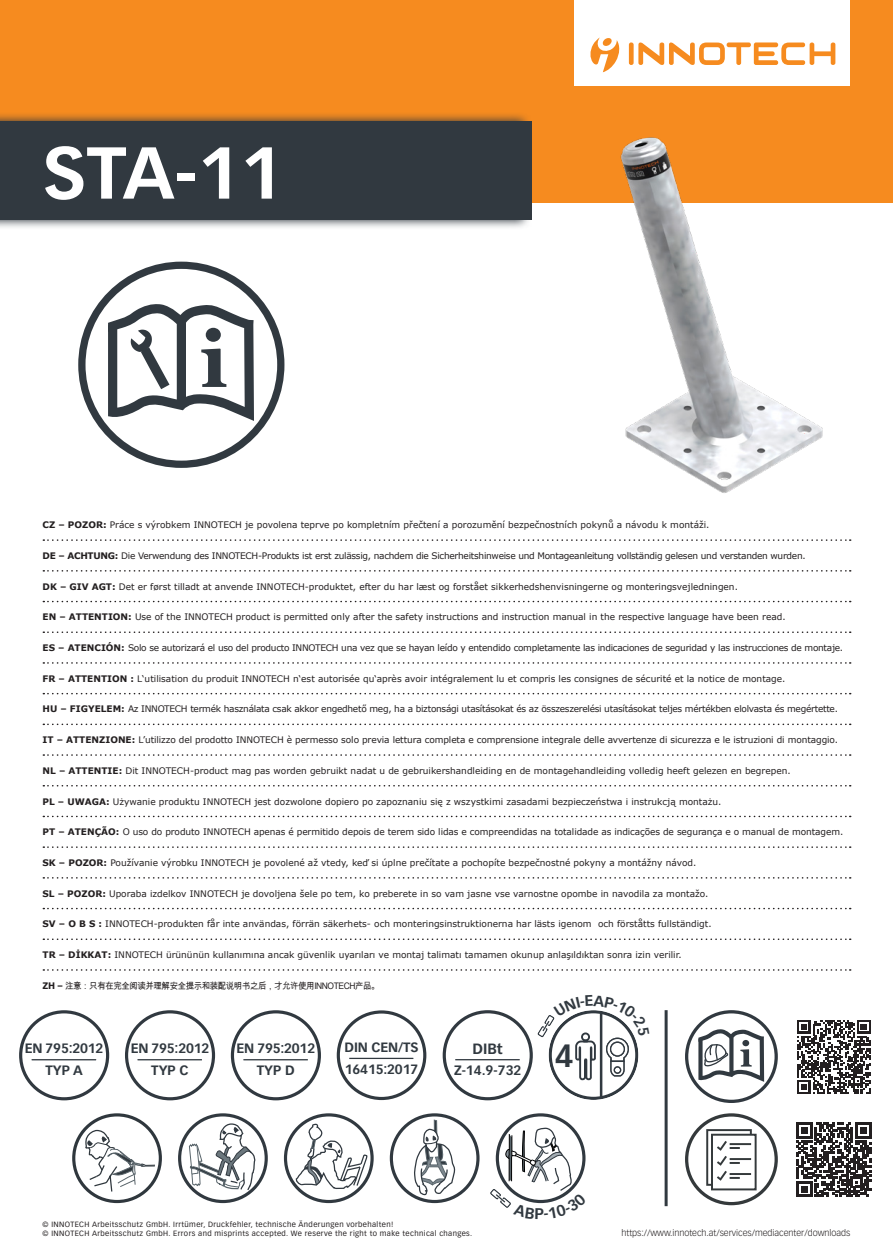
<style>
.page{position:relative;width:893px;height:1259px;background:#fff}
.page>*{position:absolute;margin:0;border:0;box-sizing:border-box;transform-origin:0 0}
.t1{font:700 72px "Vectora LT Pro";color:#fff}
.t2{font:700 31.8px "Vectora LT Pro";color:#313940}
.t3{font:700 14.7px "Vectora LT Pro";color:#313940}
.t4{font:700 13.5px/21.9px "Vectora LT Pro";letter-spacing:-.015em;color:#313940;text-align:center}
.t5{font:700 13.2px/21.9px "Vectora LT Pro";letter-spacing:-.01em;color:#313940}
.t6{font:9px "Verdana";color:#231f20}
.t7{font:9px "Verdana";letter-spacing:-.03em;color:#231f20}
.t8{font:300 9px "Vectora LT Pro";color:#231f20}
.t9{font:9px "Arial Unicode MS";letter-spacing:-.05em;color:#231f20;scale:.94 1}
.t10{font:7.5px/9px "Vectora LT Pro";letter-spacing:.05em;color:#231f20}
.s1{font-weight:700}
.s2{font-family:"Verdana";font-weight:700}
</style>
<div class="page">
<div style="left:0;top:0;width:893px;height:202px;background:#f68b1f"></div>
<div style="left:574px;top:0;width:276px;height:85px;background:#fff"></div>
<svg style="left:590px;top:37px;width:30px;height:35px"></svg>
<svg style="left:638px;top:42px;width:197px;height:23px"></svg>
<div style="left:629px;top:42px;width:5px;height:23px;background:#f68b1f;border-radius:2px"></div>
<svg style="left:0;top:114px;width:532px;height:114px;background:#c6a27e"></svg>
<div style="left:0;top:121px;width:531px;height:99px;background:#313940"></div>
<svg style="left:78px;top:262px;width:206px;height:206px"></svg>
<svg style="left:43px;top:539px;width:808px;height:2px"></svg>
<svg style="left:43px;top:570px;width:808px;height:1px"></svg>
<svg style="left:43px;top:601px;width:808px;height:1px"></svg>
<svg style="left:43px;top:631px;width:808px;height:2px"></svg>
<svg style="left:43px;top:662px;width:808px;height:1px"></svg>
<svg style="left:43px;top:693px;width:808px;height:1px"></svg>
<svg style="left:43px;top:723px;width:808px;height:2px"></svg>
<svg style="left:43px;top:754px;width:808px;height:2px"></svg>
<svg style="left:43px;top:785px;width:808px;height:1px"></svg>
<svg style="left:43px;top:815px;width:808px;height:2px"></svg>
<svg style="left:43px;top:846px;width:808px;height:2px"></svg>
<svg style="left:43px;top:877px;width:808px;height:1px"></svg>
<svg style="left:43px;top:908px;width:808px;height:1px"></svg>
<svg style="left:43px;top:938px;width:808px;height:2px"></svg>
<svg style="left:43px;top:969px;width:808px;height:1px"></svg>
<img style="left:603px;top:137px;width:221px;height:356px">
<svg style="left:19px;top:1010px;width:90px;height:90px"></svg>
<hr style="left:32px;top:1059px;width:64px;height:1px;background:#313940">
<svg style="left:72px;top:1113px;width:90px;height:90px"></svg>
<svg style="left:178px;top:1113px;width:90px;height:90px"></svg>
<svg style="left:284px;top:1113px;width:90px;height:90px"></svg>
<svg style="left:390px;top:1113px;width:90px;height:90px"></svg>
<svg style="left:797px;top:1020px;width:74px;height:73px"></svg>
<hr style="left:665px;top:1010px;width:3px;height:196px;background:#313940">
<svg style="left:685px;top:1010px;width:93px;height:93px"></svg>
<svg style="left:796px;top:1122px;width:75px;height:75px"></svg>
<svg style="left:685px;top:1113px;width:93px;height:92px"></svg>
<svg style="left:337px;top:1010px;width:89px;height:90px"></svg>
<hr style="left:349px;top:1057px;width:64px;height:2px;background:#313940">
<svg style="left:125px;top:1010px;width:90px;height:90px"></svg>
<hr style="left:138px;top:1059px;width:64px;height:1px;background:#313940">
<svg style="left:231px;top:1010px;width:90px;height:90px"></svg>
<hr style="left:243px;top:1059px;width:65px;height:1px;background:#313940">
<svg style="left:490px;top:1113px;width:96px;height:95px"></svg>
<svg style="left:443px;top:1010px;width:196px;height:90px"></svg>
<h1 class="t1" style="left:43px;top:129px;width:241px">STA-11</h1>
<p class="t6" style="left:43px;top:519px;width:668px"><span class="s1">CZ – POZOR:</span> Práce s výrobkem INNOTECH je povolena teprve po kompletním přečtení a porozumění bezpečnostních pokynů a návodu k montáži.</p>
<p class="t7" style="left:43px;top:549px;width:765px"><span class="s1">DE – ACHTUNG:</span> Die Verwendung des INNOTECH-Produkts ist erst zulässig, nachdem die Sicherheitshinweise und Montageanleitung vollständig gelesen und verstanden wurden.</p>
<p class="t6" style="left:43px;top:580px;width:697px"><span class="s1">DK – GIV AGT:</span> Det er først tilladt at anvende INNOTECH-produktet, efter du har læst og forstået sikkerhedshenvisningerne og monteringsvejledningen.</p>
<p class="t6" style="left:43px;top:611px;width:745px"><span class="s1">EN – ATTENTION:</span> Use of the INNOTECH product is permitted only after the safety instructions and instruction manual in the respective language have been read.</p>
<p class="t7" style="left:43px;top:641px;width:802px"><span class="s1">ES – ATENCIÓN:</span> Solo se autorizará el uso del producto INNOTECH una vez que se hayan leído y entendido completamente las indicaciones de seguridad y las instrucciones de montaje.</p>
<p class="t6" style="left:43px;top:672px;width:744px"><span class="s1">FR – ATTENTION :</span> L‘utilisation du produit INNOTECH n‘est autorisée qu‘après avoir intégralement lu et compris les consignes de sécurité et la notice de montage.</p>
<p class="t7" style="left:43px;top:703px;width:797px"><span class="s1">HU – FIGYELEM:</span> Az INNOTECH termék használata csak akkor engedhető meg, ha a biztonsági utasításokat és az összeszerelési utasításokat teljes mértékben elolvasta és megértette.</p>
<p class="t6" style="left:43px;top:733px;width:797px"><span class="s1">IT – ATTENZIONE:</span> L’utilizzo del prodotto INNOTECH è permesso solo previa lettura completa e comprensione integrale delle avvertenze di sicurezza e le istruzioni di montaggio.</p>
<p class="t6" style="left:43px;top:764px;width:750px"><span class="s1">NL – ATTENTIE:</span> Dit INNOTECH-product mag pas worden gebruikt nadat u de gebruikershandleiding en de montagehandleiding volledig heeft gelezen en begrepen.</p>
<p class="t6" style="left:43px;top:795px;width:680px"><span class="s1">PL – UWAGA:</span> Używanie produktu INNOTECH jest dozwolone dopiero po zapoznaniu się z wszystkimi zasadami bezpieczeństwa i instrukcją montażu.</p>
<p class="t6" style="left:43px;top:826px;width:802px"><span class="s1">PT – ATENÇÃO:</span> O uso do produto INNOTECH apenas é permitido depois de terem sido lidas e compreendidas na totalidade as indicações de segurança e o manual de montagem.</p>
<p class="t6" style="left:43px;top:856px;width:655px"><span class="s1">SK – POZOR:</span> Používanie výrobku INNOTECH je povolené až vtedy, keď si úplne prečítate a pochopíte bezpečnostné pokyny a montážny návod.</p>
<p class="t6" style="left:43px;top:887px;width:667px"><span class="s1">SL – POZOR:</span> Uporaba izdelkov INNOTECH je dovoljena šele po tem, ko preberete in so vam jasne vse varnostne opombe in navodila za montažo.</p>
<p class="t6" style="left:43px;top:918px;width:671px"><span class="s1">SV – O B S :</span> INNOTECH-produkten får inte användas, förrän säkerhets- och monteringsinstruktionerna har lästs igenom och förståtts fullständigt.</p>
<p class="t6" style="left:43px;top:948px;width:640px"><span class="s1">TR – DİKKAT:</span> INNOTECH ürününün kullanımına ancak güvenlik uyarıları ve montaj talimatı tamamen okunup anlaşıldıktan sonra izin verilir.</p>
<p class="t9" style="left:43px;top:979px;width:360px"><span class="s2">ZH –</span> 注意：只有在完全阅读并理解安全提示和装配说明书之后，才允许使用INNOTECH产品。</p>
<p class="t4" style="left:25px;top:1037px;width:80px">EN 795:2012<br>TYP A</p>
<p class="t5" style="left:345px;top:1036px;width:75px">DIN CEN/TS<br>16415:2017</p>
<p class="t4" style="left:131px;top:1037px;width:80px">EN 795:2012<br>TYP C</p>
<p class="t3" style="left:473px;top:1040px;width:32px">DIBt</p>
<p class="t4" style="left:237px;top:1037px;width:80px">EN 795:2012<br>TYP D</p>
<p class="t2" style="left:555px;top:1035px;width:20px">4</p>
<p class="t4" style="left:454px;top:1059px;width:69px">Z-14.9-732</p>
<p class="t10" style="left:43px;top:1219px;width:431px">© INNOTECH Arbeitsschutz GmbH. Irrtümer, Druckfehler, technische Änderungen vorbehalten!<br>© INNOTECH Arbeitsschutz GmbH. Errors and misprints accepted. We reserve the right to make technical changes.</p>
<p class="t8" style="left:621px;top:1227px;width:230px">https://www.innotech.at/services/mediacenter/downloads</p>
</div>
